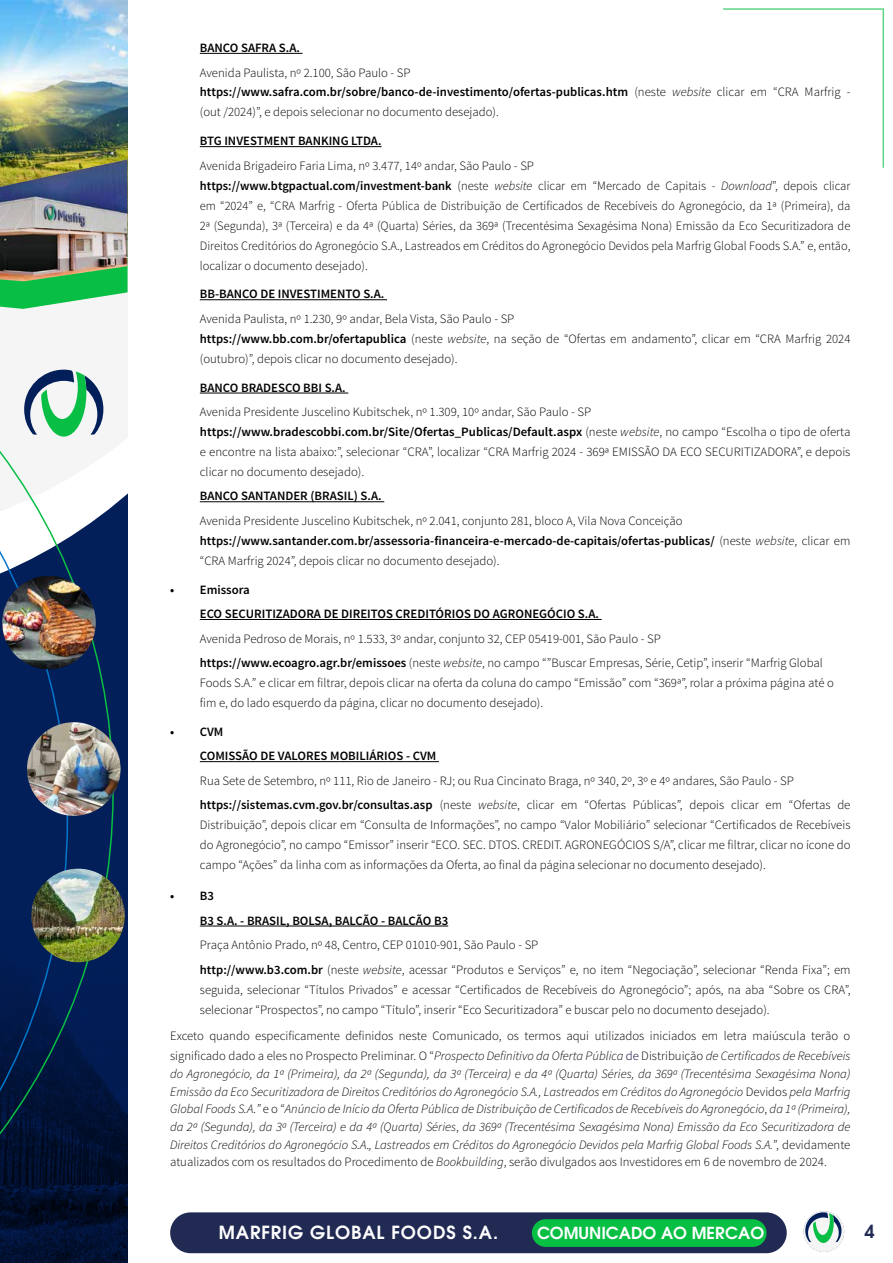
<style>
.page{position:relative;width:893px;height:1263px;background:#fff}
.page>*{position:absolute;margin:0;border:0;box-sizing:border-box;transform-origin:0 0}
.t1{font:600 18px "ITC Avant Garde Pro";letter-spacing:.05em;color:#fff}
.t2{font:600 18px "ITC Avant Garde Pro";color:#212a53}
.t3{font:600 16.5px "ITC Avant Garde Pro";color:#fff}
.t4{font:300 12.75px/20px "Source Sans Pro";color:#000}
.t5{font:italic 300 12.75px/17.7px "Source Sans Pro";color:#000;text-align:justify}
.t6{font:600 12.75px/24.5px "Source Sans Pro";color:#000}
.s1{font-weight:600}
.s2{font-style:italic}
.s3{color:#003}
.s4{font-style:normal}
</style>
<div class="page">
<hr style="left:882px;top:8px;width:2px;height:160px;background:#07bf43">
<hr style="left:723px;top:8px;width:159px;height:2px;background:#07bf43">
<div style="left:0;top:0;width:128px;height:1263px;background:#031f5a"></div>
<img style="left:114px;top:907px;width:14px;height:356px">
<svg style="left:114px;top:309px;width:14px;height:196px;background:#f0f1f3"></svg>
<img style="left:0;top:0;width:128px;height:159px">
<img style="left:0;top:159px;width:128px;height:122px">
<svg style="left:0;top:221px;width:114px;height:1042px"></svg>
<svg style="left:0;top:250px;width:68px;height:1013px"></svg>
<img style="left:31px;top:869px;width:94px;height:93px;border-radius:47px">
<img style="left:2px;top:576px;width:94px;height:93px;border-radius:47px">
<img style="left:27px;top:722px;width:94px;height:94px;border-radius:47px">
<svg style="left:804px;top:1211px;width:40px;height:41px"></svg>
<div style="left:170px;top:1212px;width:617px;height:41px;background:#212a53;border-radius:20px"></div>
<div style="left:532px;top:1219px;width:235px;height:28px;background:#07bf43;border-radius:14px"></div>
<hr style="left:200px;top:53px;width:103px;height:1px;background:#000">
<hr style="left:200px;top:146px;width:182px;height:1px;background:#000">
<hr style="left:200px;top:299px;width:187px;height:1px;background:#000">
<hr style="left:200px;top:393px;width:148px;height:1px;background:#000">
<hr style="left:200px;top:501px;width:184px;height:1px;background:#000">
<hr style="left:200px;top:619px;width:402px;height:1px;background:#000">
<hr style="left:200px;top:761px;width:239px;height:1px;background:#000">
<hr style="left:200px;top:926px;width:248px;height:1px;background:#000">
<p class="t6" style="left:200px;top:36px;width:102px">BANCO SAFRA S.A.</p>
<p class="t4" style="left:200px;top:62px;width:652px">Avenida Paulista, nº 2.100, São Paulo - SP<br><span class="s1">https://www.safra.com.br/sobre/banco-de-investimento/ofertas-publicas.htm</span> (neste <span class="s2">website</span> clicar em “CRA Marfrig - (out /2024)”, e depois selecionar no documento desejado).</p>
<p class="t6" style="left:200px;top:129px;width:183px">BTG INVESTMENT BANKING LTDA.</p>
<p class="t4" style="left:200px;top:156px;width:652px">Avenida Brigadeiro Faria Lima, nº 3.477, 14º andar, São Paulo - SP<br><span class="s1">https://www.btgpactual.com/investment-bank</span> (neste <span class="s2">website</span> clicar em “Mercado de Capitais - <span class="s2">Download</span>”, depois clicar em “2024” e, “CRA Marfrig - Oferta Pública de Distribuição de Certificados de Recebíveis do Agronegócio, da 1ª (Primeira), da 2ª (Segunda), 3ª (Terceira) e da 4ª (Quarta) Séries, da 369ª (Trecentésima Sexagésima Nona) Emissão da Eco Securitizadora de Direitos Creditórios do Agronegócio S.A., Lastreados em Créditos do Agronegócio Devidos pela Marfrig Global Foods S.A.” e, então, localizar o documento desejado).</p>
<p class="t6" style="left:200px;top:282px;width:186px">BB-BANCO DE INVESTIMENTO S.A.</p>
<p class="t4" style="left:200px;top:309px;width:652px">Avenida Paulista, nº 1.230, 9º andar, Bela Vista, São Paulo - SP<br><span class="s1">https://www.bb.com.br/ofertapublica</span> (neste <span class="s2">website</span>, na seção de “Ofertas em andamento”, clicar em “CRA Marfrig 2024 (outubro)”, depois clicar no documento desejado).</p>
<p class="t6" style="left:200px;top:376px;width:147px">BANCO BRADESCO BBI S.A.</p>
<p class="t4" style="left:200px;top:402px;width:652px">Avenida Presidente Juscelino Kubitschek, nº 1.309, 10º andar, São Paulo - SP <span class="s1">https://www.bradescobbi.com.br/Site/Ofertas_Publicas/Default.aspx</span> (neste <span class="s2">website</span>, no campo “Escolha o tipo de oferta e encontre na lista abaixo:”, selecionar “CRA”, localizar “CRA Marfrig 2024 - 369ª EMISSÃO DA ECO SECURITIZADORA”, e depois clicar no documento desejado).</p>
<p class="t6" style="left:200px;top:484px;width:183px">BANCO SANTANDER (BRASIL) S.A.</p>
<p class="t4" style="left:200px;top:511px;width:652px">Avenida Presidente Juscelino Kubitschek, nº 2.041, conjunto 281, bloco A, Vila Nova Conceição <span class="s1">https://www.santander.com.br/assessoria-financeira-e-mercado-de-capitais/ofertas-publicas/</span> (neste <span class="s2">website</span>, clicar em “CRA Marfrig 2024”, depois clicar no documento desejado).</p>
<p class="t6" style="left:200px;top:578px;width:401px;text-indent:-30px">• Emissora<br>ECO SECURITIZADORA DE DIREITOS CREDITÓRIOS DO AGRONEGÓCIO S.A.</p>
<p class="t4" style="left:200px;top:626px;width:624px;line-height:24.5px">Avenida Pedroso de Morais, nº 1.533, 3º andar, conjunto 32, CEP 05419-001, São Paulo - SP <span class="s1">https://www.ecoagro.agr.br/emissoes</span> (neste <span class="s2">website</span>, no campo “”Buscar Empresas, Série, Cetip”, inserir “Marfrig Global</p>
<p class="t4" style="left:200px;top:673px;width:635px">Foods S.A.” e clicar em filtrar, depois clicar na oferta da coluna do campo “Emissão” com “369ª”, rolar a próxima página até o fim e, do lado esquerdo da página, clicar no documento desejado).</p>
<p class="t6" style="left:200px;top:720px;width:238px;text-indent:-30px">• CVM<br>COMISSÃO DE VALORES MOBILIÁRIOS - CVM</p>
<p class="t4" style="left:200px;top:768px;width:652px;line-height:24.5px">Rua Sete de Setembro, nº 111, Rio de Janeiro - RJ; ou Rua Cincinato Braga, nº 340, 2º, 3º e 4º andares, São Paulo - SP <span class="s1">https://sistemas.cvm.gov.br/consultas.asp</span> (neste <span class="s2">website</span>, clicar em “Ofertas Públicas”, depois clicar em “Ofertas de</p>
<p class="t4" style="left:200px;top:815px;width:652px;text-align:justify">Distribuição”, depois clicar em “Consulta de Informações”, no campo “Valor Mobiliário” selecionar “Certificados de Recebíveis do Agronegócio”, no campo “Emissor” inserir “ECO. SEC. DTOS. CREDIT. AGRONEGÓCIOS S/A”, clicar me filtrar, clicar no ícone do campo “Ações” da linha com as informações da Oferta, ao final da página selecionar no documento desejado).</p>
<p class="t6" style="left:200px;top:884px;width:250px;text-indent:-30px">• B3<br>B3 S.A. - BRASIL, BOLSA, BALCÃO - BALCÃO B3</p>
<p class="t4" style="left:200px;top:933px;width:652px;line-height:24.5px">Praça Antônio Prado, nº 48, Centro, CEP 01010-901, São Paulo - SP<br><span class="s1">http://www.b3.com.br</span> (neste <span class="s2">website</span>, acessar “Produtos e Serviços” e, no item “Negociação”, selecionar “Renda Fixa”; em</p>
<p class="t4" style="left:200px;top:979px;width:652px">seguida, selecionar “Títulos Privados” e acessar “Certificados de Recebíveis do Agronegócio”; após, na aba “Sobre os CRA”, selecionar “Prospectos”, no campo “Título”, inserir “Eco Securitizadora” e buscar pelo no documento desejado).</p>
<p class="t4" style="left:170px;top:1026px;width:682px">Exceto quando especificamente definidos neste Comunicado, os termos aqui utilizados iniciados em letra maiúscula terão o significado dado a eles no Prospecto Preliminar. O “<span class="s2">Prospecto Definitivo da Oferta Pública</span> <span class="s3">de</span> Distribuição <span class="s2">de Certificados de Recebíveis</span></p>
<p class="t5" style="left:170px;top:1065px;width:682px">do Agronegócio, da 1ª (Primeira), da 2ª (Segunda), da 3ª (Terceira) e da 4ª (Quarta) Séries, da 369ª (Trecentésima Sexagésima Nona)<br>Emissão da Eco Securitizadora de Direitos Creditórios do Agronegócio S.A., Lastreados em Créditos do Agronegócio <span class="s4">Devidos</span> pela Marfrig Global Foods S.A<span class="s4">.</span>” <span class="s4">e o “</span>Anúncio de Início da Oferta Pública de Distribuição de Certificados de Recebíveis do Agronegócio<span class="s4">,</span> da 1ª (Primeira), da 2ª (Segunda), da 3ª (Terceira) e da 4ª (Quarta) Séries<span class="s4">,</span> da 369ª (Trecentésima Sexagésima Nona) Emissão da Eco Securitizadora de Direitos Creditórios do Agronegócio S.A<span class="s4">.</span>, Lastreados em Créditos do Agronegócio Devidos pela Marfrig Global Foods S.A.<span class="s4">”, devidamente atualizados com os resultados do Procedimento de</span> Bookbuilding<span class="s4">, serão divulgados aos Investidores em 6 de novembro de 2024.</span></p>
<h1 class="t1" style="left:219px;top:1221px;width:281px">MARFRIG GLOBAL FOODS S.A.</h1>
<p class="t3" style="left:537px;top:1222px;width:229px">COMUNICADO AO MERCAO</p>
<h1 class="t2" style="left:864px;top:1219px;width:12px">4</h1>
</div>
